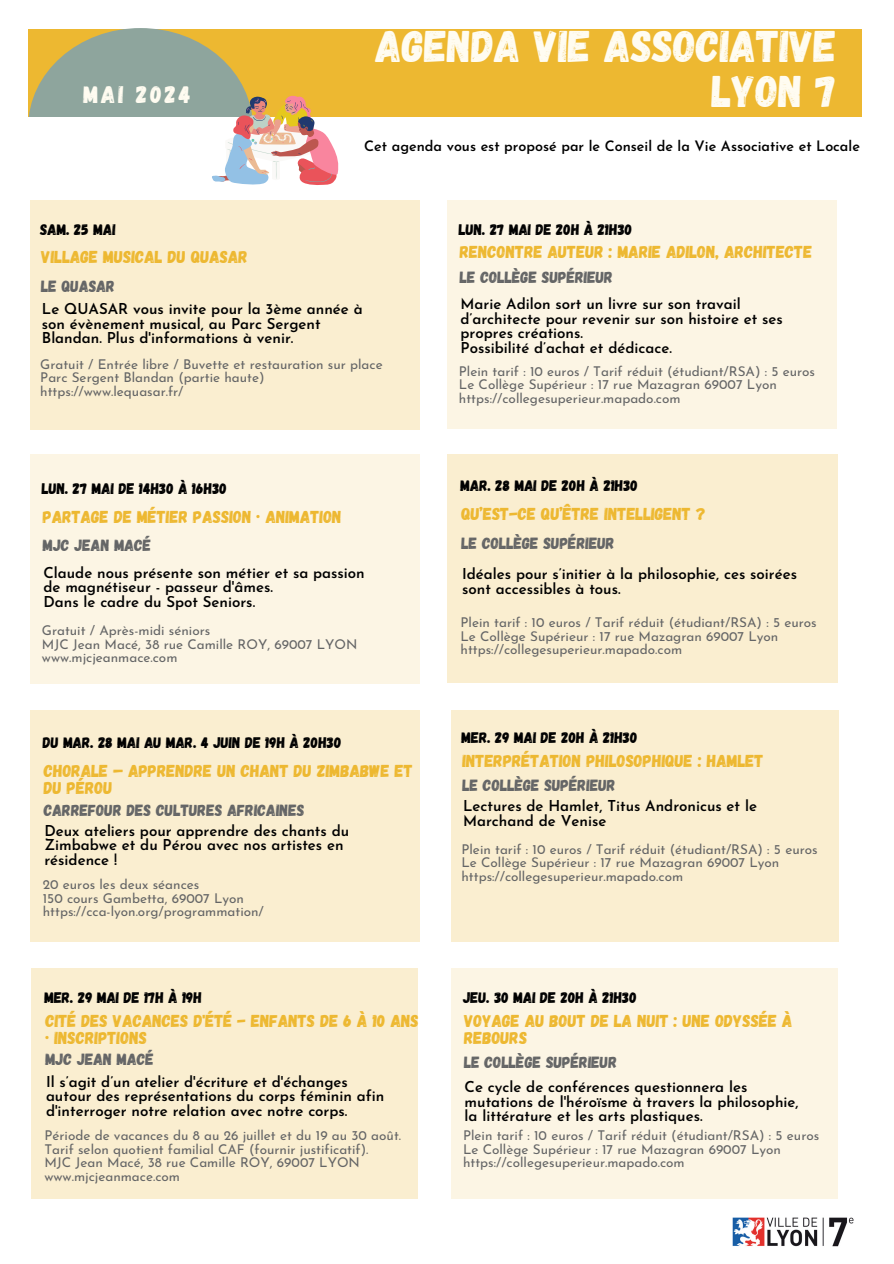
<style>
.page{position:relative;width:894px;height:1264px;background:#fff}
.page>*{position:absolute;margin:0;border:0;box-sizing:border-box;transform-origin:0 0}
.t1{font:44.25px/45px "Gagalin";color:#fffcf1;text-align:right}
.t2{font:24px "Gagalin";letter-spacing:.11em;color:#fffcf1}
.t3{font:17.25px/16.8px "Gagalin";color:#edb831}
.t4{font:16.2px "Gagalin";color:#646566}
.t5{font:15.3px "Gagalin";color:#000}
.t6{font:600 15px/14.7px "Josefin Sans";color:#000}
.t7{font:600 14.25px "Josefin Sans";color:#000}
.t8{font:13.5px "Josefin Sans";color:#646566}
</style>
<div class="page">
<div style="left:28px;top:29px;width:833px;height:103px;background:#edb831"></div>
<svg style="left:28px;top:28px;width:224px;height:199px;background:#a8b9b2"></svg>
<div style="left:8px;top:140px;width:885px;height:1080px;background:#fff"></div>
<svg style="left:211px;top:95px;width:128px;height:90px"></svg>
<img style="left:732px;top:1217px;width:122px;height:30px">
<div style="left:30px;top:709px;width:389px;height:232px;background:#faeed0"></div>
<div style="left:446px;top:201px;width:390px;height:228px;background:#fcf5e4"></div>
<div style="left:451px;top:709px;width:387px;height:232px;background:#faeed0"></div>
<div style="left:30px;top:454px;width:389px;height:229px;background:#fcf5e4"></div>
<div style="left:451px;top:968px;width:386px;height:230px;background:#fcf5e4"></div>
<div style="left:30px;top:200px;width:389px;height:229px;background:#faeed0"></div>
<div style="left:31px;top:968px;width:386px;height:230px;background:#faeed0"></div>
<div style="left:446px;top:454px;width:391px;height:228px;background:#faeed0"></div>
<h5 class="t2" style="left:83px;top:79px;width:109px">MAI 2024</h5>
<p class="t5" style="left:40px;top:219px;width:77px">SAM. 25 MAI</p>
<h1 class="t1" style="left:375px;top:22px;width:462px">AGENDA VIE ASSOCIATIVE<br>LYON 7</h1>
<p class="t7" style="left:364px;top:141px;width:497px">Cet agenda vous est proposé par le Conseil de la Vie Associative et Locale</p>
<h4 class="t5" style="left:459px;top:219px;width:175px">LUN. 27 MAI DE 20H À 21H30</h4>
<h6 class="t3" style="left:41px;top:248px;width:208px">VILLAGE MUSICAL DU QUASAR</h6>
<h3 class="t6" style="left:42px;top:303px;width:322px">Le QUASAR vous invite pour la 3ème année à son évènement musical, au Parc Sergent<br>Blandan. Plus d'informations à venir.</h3>
<h4 class="t8" style="left:40px;top:358px;width:344px">Gratuit / Entrée libre / Buvette et restauration sur place</h4>
<h5 class="t8" style="left:40px;top:372px;width:226px">Parc Sergent Blandan (partie haute)</h5>
<p class="t8" style="left:40px;top:385px;width:145px">https://www.lequasar.fr/</p>
<p class="t4" style="left:41px;top:275px;width:75px">LE QUASAR</p>
<h6 class="t3" style="left:460px;top:243px;width:354px">RENCONTRE AUTEUR : MARIE ADILON, ARCHITECTE</h6>
<h4 class="t6" style="left:460px;top:298px;width:324px">Marie Adilon sort un livre sur son travail d’architecte pour revenir sur son histoire et ses propres créations.<br>Possibilité d’achat et dédicace.</h4>
<h5 class="t8" style="left:459px;top:365px;width:357px">Plein tarif : 10 euros / Tarif réduit (étudiant/RSA) : 5 euros</h5>
<p class="t8" style="left:459px;top:379px;width:319px">Le Collège Supérieur : 17 rue Mazagran 69007 Lyon</p>
<p class="t8" style="left:459px;top:392px;width:223px">https://collegesuperieur.mapado.com</p>
<p class="t4" style="left:460px;top:267px;width:155px">LE COLLÈGE SUPÉRIEUR</p>
<h4 class="t5" style="left:42px;top:478px;width:187px">LUN. 27 MAI DE 14H30 À 16H30</h4>
<h4 class="t5" style="left:460px;top:476px;width:179px">MAR. 28 MAI DE 20H À 21H30</h4>
<h6 class="t3" style="left:43px;top:507px;width:300px">PARTAGE DE MÉTIER PASSION · ANIMATION</h6>
<h6 class="t3" style="left:461px;top:505px;width:246px">QU’EST-CE QU’ÊTRE INTELLIGENT ?</h6>
<p class="t4" style="left:43px;top:535px;width:110px">MJC JEAN MACÉ</p>
<p class="t4" style="left:461px;top:532px;width:155px">LE COLLÈGE SUPÉRIEUR</p>
<h4 class="t6" style="left:43px;top:566px;width:323px">Claude nous présente son métier et sa passion de magnétiseur - passeur d'âmes.<br>Dans le cadre du Spot Seniors.</h4>
<h5 class="t8" style="left:42px;top:625px;width:170px">Gratuit / Après-midi séniors</h5>
<p class="t8" style="left:42px;top:638px;width:317px">MJC Jean Macé, 38 rue Camille ROY, 69007 LYON</p>
<p class="t8" style="left:42px;top:652px;width:137px">www.mjcjeanmace.com</p>
<h4 class="t6" style="left:462px;top:568px;width:336px">Idéales pour s’initier à la philosophie, ces soirées sont accessibles à tous.</h4>
<h5 class="t8" style="left:460px;top:617px;width:357px">Plein tarif : 10 euros / Tarif réduit (étudiant/RSA) : 5 euros</h5>
<p class="t8" style="left:460px;top:630px;width:319px">Le Collège Supérieur : 17 rue Mazagran 69007 Lyon</p>
<p class="t8" style="left:460px;top:644px;width:223px">https://collegesuperieur.mapado.com</p>
<p class="t5" style="left:43px;top:732px;width:300px">DU MAR. 28 MAI AU MAR. 4 JUIN DE 19H À 20H30</p>
<h4 class="t5" style="left:461px;top:728px;width:177px">MER. 29 MAI DE 20H À 21H30</h4>
<h6 class="t3" style="left:44px;top:761px;width:370px">CHORALE – APPRENDRE UN CHANT DU ZIMBABWE ET<br>DU PÉROU</h6>
<h4 class="t6" style="left:44px;top:824px;width:306px">Deux ateliers pour apprendre des chants du<br>Zimbabwe et du Pérou avec nos artistes en résidence !</h4>
<h5 class="t8" style="left:43px;top:879px;width:158px">20 euros les deux séances</h5>
<h4 class="t8" style="left:43px;top:892px;width:203px">150 cours Gambetta, 69007 Lyon</h4>
<p class="t8" style="left:43px;top:906px;width:222px">https://cca-lyon.org/programmation/</p>
<p class="t4" style="left:44px;top:799px;width:262px">CARREFOUR DES CULTURES AFRICAINES</p>
<h6 class="t3" style="left:462px;top:752px;width:302px">INTERPRÉTATION PHILOSOPHIQUE : HAMLET</h6>
<h4 class="t6" style="left:463px;top:799px;width:295px">Lectures de Hamlet, Titus Andronicus et le<br>Marchand de Venise</h4>
<h5 class="t8" style="left:461px;top:843px;width:357px">Plein tarif : 10 euros / Tarif réduit (étudiant/RSA) : 5 euros</h5>
<p class="t8" style="left:461px;top:856px;width:319px">Le Collège Supérieur : 17 rue Mazagran 69007 Lyon</p>
<p class="t8" style="left:461px;top:870px;width:223px">https://collegesuperieur.mapado.com</p>
<p class="t4" style="left:462px;top:774px;width:155px">LE COLLÈGE SUPÉRIEUR</p>
<p class="t5" style="left:44px;top:987px;width:159px">MER. 29 MAI DE 17H À 19H</p>
<h4 class="t5" style="left:463px;top:987px;width:175px">JEU. 30 MAI DE 20H À 21H30</h4>
<h5 class="t3" style="left:45px;top:1011px;width:375px">CITÉ DES VACANCES D'ÉTÉ - ENFANTS DE 6 À 10 ANS · INSCRIPTIONS</h5>
<h6 class="t6" style="left:46px;top:1075px;width:339px">Il s’agit d’un atelier d'écriture et d'échanges autour des représentations du corps féminin afin d'interroger notre relation avec notre corps.</h6>
<h4 class="t8" style="left:44px;top:1130px;width:358px">Période de vacances du 8 au 26 juillet et du 19 au 30 août.</h4>
<h4 class="t8" style="left:44px;top:1143px;width:325px">Tarif selon quotient familial CAF (fournir justificatif).</h4>
<p class="t8" style="left:44px;top:1157px;width:317px">MJC Jean Macé, 38 rue Camille ROY, 69007 LYON</p>
<p class="t8" style="left:44px;top:1170px;width:137px">www.mjcjeanmace.com</p>
<p class="t4" style="left:45px;top:1048px;width:110px">MJC JEAN MACÉ</p>
<h6 class="t3" style="left:464px;top:1011px;width:330px">VOYAGE AU BOUT DE LA NUIT : UNE ODYSSÉE À<br>REBOURS</h6>
<h5 class="t6" style="left:464px;top:1081px;width:335px">Ce cycle de conférences questionnera les mutations de l'héroïsme à travers la philosophie, la littérature et les arts plastiques.</h5>
<p class="t8" style="left:463px;top:1130px;width:357px">Plein tarif : 10 euros / Tarif réduit (étudiant/RSA) : 5 euros</p>
<p class="t8" style="left:463px;top:1143px;width:319px">Le Collège Supérieur : 17 rue Mazagran 69007 Lyon</p>
<p class="t8" style="left:463px;top:1157px;width:223px">https://collegesuperieur.mapado.com</p>
<h4 class="t4" style="left:464px;top:1051px;width:155px">LE COLLÈGE SUPÉRIEUR</h4>
</div>
